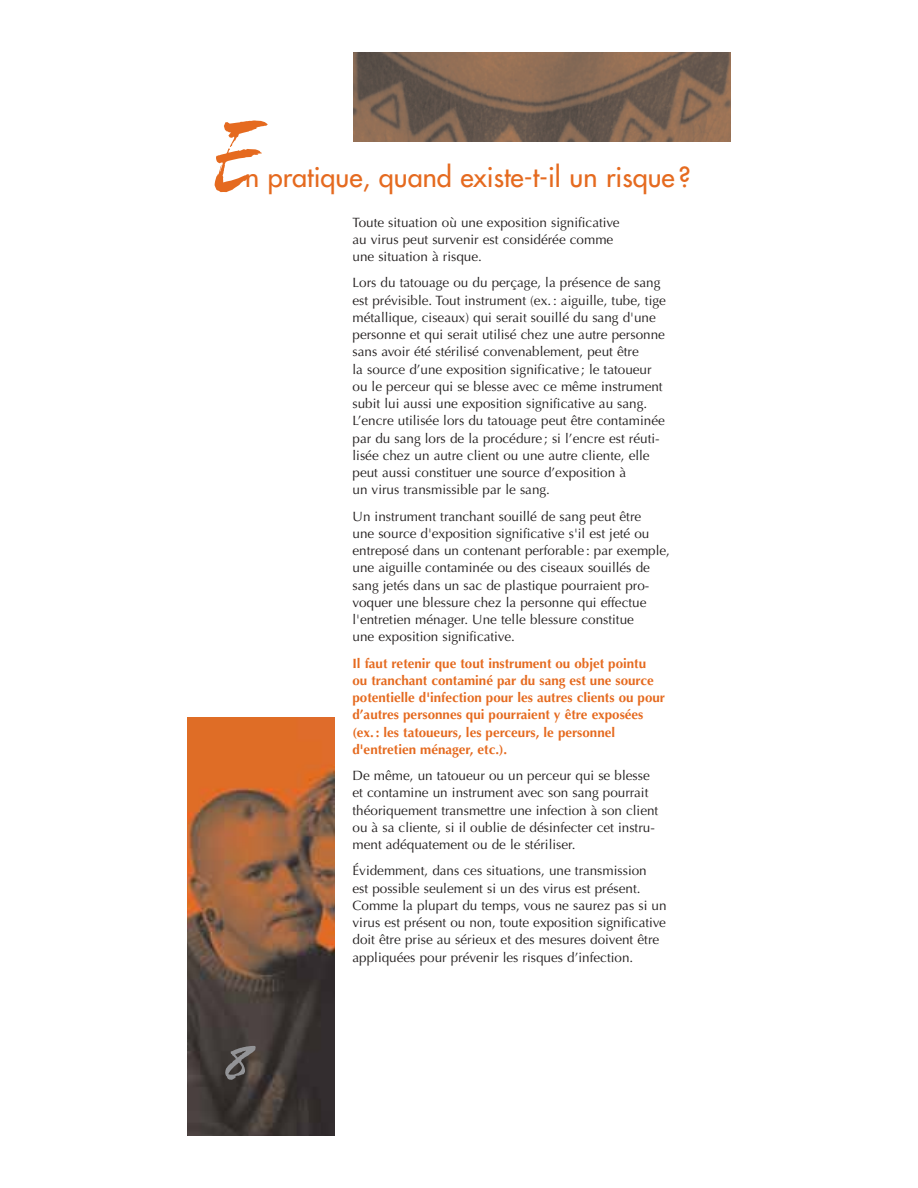
<style>
.page{position:relative;width:918px;height:1188px;background:#fff}
.page>*{position:absolute;margin:0;border:0;box-sizing:border-box;transform-origin:0 0}
.t1{font:108px "Tiger Rag Plain";color:#e56a1f}
.t2{font:54px "Tiger Rag Plain";color:#939497}
.t3{font:27px "Futura";color:#e56a1f}
.t4{font:13.5px/17.2px "Optima";color:#231f1f}
.t5{font:700 13.5px/17.2px "Optima";color:#e56a1f}
</style>
<div class="page">
<img style="left:353px;top:52px;width:377px;height:90px">
<img style="left:188px;top:718px;width:146px;height:418px">
<h1 class="t1" style="left:212px;top:119px;width:48px">E</h1>
<h3 class="t3" style="left:245px;top:164px;width:447px">n pratique, quand existe-t-il un risque ?</h3>
<p class="t4" style="left:353px;top:215px;width:269px">Toute situation où une exposition significative au virus peut survenir est considérée comme une situation à risque.</p>
<p class="t4" style="left:353px;top:275px;width:315px">Lors du tatouage ou du perçage, la présence de sang est prévisible. Tout instrument (ex. : aiguille, tube, tige métallique, ciseaux) qui serait souillé du sang d'une personne et qui serait utilisé chez une autre personne sans avoir été stérilisé convenablement, peut être<br>la source d’une exposition significative ; le tatoueur ou le perceur qui se blesse avec ce même instrument subit lui aussi une exposition significative au sang.<br>L’encre utilisée lors du tatouage peut être contaminée par du sang lors de la procédure ; si l’encre est réuti&shy;lisée chez un autre client ou une autre cliente, elle peut aussi constituer une source d’exposition à<br>un virus transmissible par le sang.</p>
<p class="t4" style="left:353px;top:509px;width:319px">Un instrument tranchant souillé de sang peut être<br>une source d'exposition significative s'il est jeté ou entreposé dans un contenant perforable : par exemple, une aiguille contaminée ou des ciseaux souillés de sang jetés dans un sac de plastique pourraient pro&shy;voquer une blessure chez la personne qui effectue l'entretien ménager. Une telle blessure constitue<br>une exposition significative.</p>
<p class="t5" style="left:353px;top:656px;width:314px">Il faut retenir que tout instrument ou objet pointu<br>ou tranchant contaminé par du sang est une source potentielle d'infection pour les autres clients ou pour d’autres personnes qui pourraient y être exposées (ex. : les tatoueurs, les perceurs, le personnel d'entretien ménager, etc.).</p>
<p class="t4" style="left:353px;top:768px;width:307px">De même, un tatoueur ou un perceur qui se blesse et contamine un instrument avec son sang pourrait théoriquement transmettre une infection à son client ou à sa cliente, si il oublie de désinfecter cet instru&shy;ment adéquatement ou de le stériliser.</p>
<p class="t4" style="left:353px;top:863px;width:316px">Évidemment, dans ces situations, une transmission<br>est possible seulement si un des virus est présent.<br>Comme la plupart du temps, vous ne saurez pas si un virus est présent ou non, toute exposition significative doit être prise au sérieux et des mesures doivent être appliquées pour prévenir les risques d’infection.</p>
<h2 class="t2" style="left:226px;top:1045px;width:26px">8</h2>
</div>
